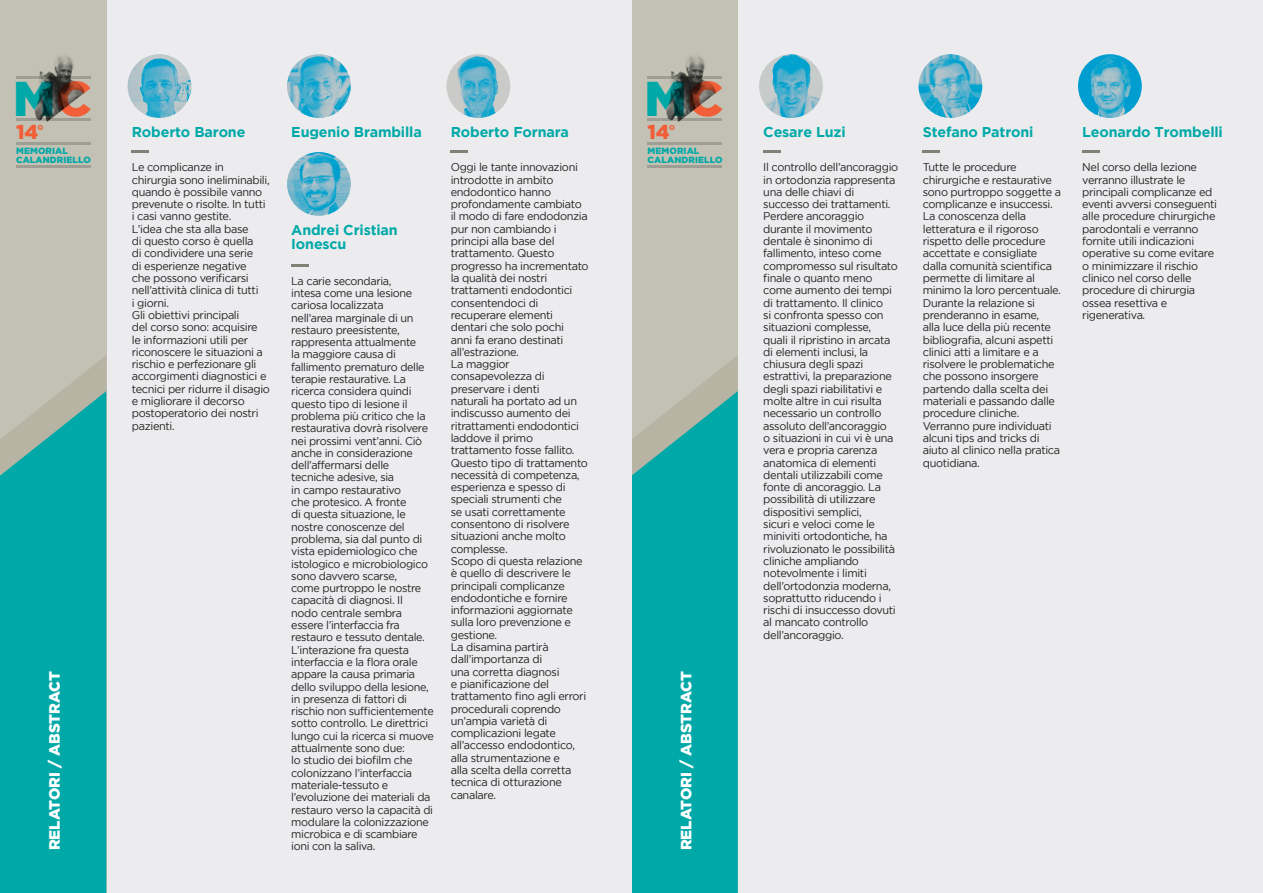
<style>
.page{position:relative;width:1263px;height:893px;background:#fff}
.page>*{position:absolute;margin:0;border:0;box-sizing:border-box;transform-origin:0 0}
.t1{font:900 48.9px "Gotham";color:#00a9a8}
.t2{font:900 20.1px "Gotham";color:#f15e37}
.t3{font:900 15px "Gotham";color:#fff}
.t4{font:700 14.25px "Gotham";letter-spacing:-.01em;color:#00a9a8}
.t5{font:11.25px/12.3px "Gotham";letter-spacing:-.03em;color:#231f20}
.t6{font:11.25px/12.3px "Gotham";letter-spacing:-.03em;color:#231f20;scale:.96 1}
.t7{font:900 9px "Gotham";letter-spacing:.01em;color:#00a9a8}
.s1{color:#f15e37}
</style>
<div class="page">
<div style="left:631px;top:0;width:632px;height:893px;background:#ececee"></div>
<div style="left:610px;top:0;width:128px;height:893px;background:#c2c1b3"></div>
<svg style="left:631px;top:355px;width:107px;height:36px"></svg>
<img style="left:647px;top:56px;width:74px;height:66px">
<hr style="left:648px;top:119px;width:74px;height:2px;background:#d1d2d4">
<hr style="left:648px;top:142px;width:74px;height:2px;background:#d1d2d4">
<hr style="left:648px;top:166px;width:74px;height:2px;background:#d1d2d4">
<hr style="left:648px;top:76px;width:74px;height:2px;background:#d1d2d4">
<svg style="left:631px;top:391px;width:107px;height:502px;background:#12aaa8"></svg>
<div style="left:0;top:0;width:631px;height:893px;background:#ececee"></div>
<img style="left:128px;top:54px;width:63px;height:64px">
<img style="left:759px;top:54px;width:64px;height:64px">
<img style="left:287px;top:54px;width:64px;height:64px">
<img style="left:918px;top:54px;width:64px;height:64px">
<img style="left:287px;top:152px;width:64px;height:64px">
<img style="left:446px;top:54px;width:64px;height:64px">
<img style="left:1078px;top:54px;width:64px;height:64px">
<div style="left:0;top:0;width:106px;height:893px;background:#c2c1b3"></div>
<svg style="left:62px;top:356px;width:44px;height:35px;fill:#b7b4a4"></svg>
<img style="left:16px;top:56px;width:74px;height:66px">
<hr style="left:16px;top:119px;width:74px;height:2px;background:#d1d2d4">
<hr style="left:16px;top:142px;width:74px;height:2px;background:#d1d2d4">
<hr style="left:16px;top:166px;width:74px;height:2px;background:#d1d2d4">
<hr style="left:16px;top:76px;width:74px;height:2px;background:#d1d2d4">
<svg style="left:0;top:391px;width:106px;height:502px;background:#0faaa8"></svg>
<hr style="left:132px;top:150px;width:17px;height:3px;background:#808074">
<hr style="left:763px;top:150px;width:17px;height:3px;background:#808074">
<hr style="left:923px;top:150px;width:17px;height:3px;background:#808074">
<hr style="left:291px;top:264px;width:17px;height:3px;background:#808074">
<hr style="left:451px;top:150px;width:17px;height:3px;background:#808074">
<hr style="left:1082px;top:150px;width:17px;height:3px;background:#808074">
<p class="t1" style="left:13px;top:70px;width:80px">M<span class="s1">C</span></p>
<p class="t2" style="left:16px;top:121px;width:29px">14<sup>°</sup></p>
<p class="t7" style="left:16px;top:145px;width:53px">MEMORIAL</p>
<p class="t7" style="left:16px;top:154px;width:76px">CALANDRIELLO</p>
<p class="t3" style="left:46px;top:850px;width:181px;rotate:-90deg">RELATORI / ABSTRACT</p>
<p class="t1" style="left:644px;top:70px;width:80px">M<span class="s1">C</span></p>
<p class="t2" style="left:648px;top:121px;width:29px">14<sup>°</sup></p>
<p class="t7" style="left:648px;top:145px;width:53px">MEMORIAL</p>
<p class="t7" style="left:648px;top:154px;width:76px">CALANDRIELLO</p>
<p class="t4" style="left:132px;top:124px;width:115px">Roberto Barone</p>
<p class="t4" style="left:451px;top:124px;width:120px">Roberto Fornara</p>
<p class="t4" style="left:763px;top:124px;width:84px">Cesare Luzi</p>
<p class="t4" style="left:1082px;top:124px;width:142px">Leonardo Trombelli</p>
<p class="t4" style="left:291px;top:124px;width:132px">Eugenio Brambilla</p>
<p class="t4" style="left:923px;top:124px;width:112px">Stefano Patroni</p>
<p class="t5" style="left:763px;top:161px;width:136px">Il controllo dell’ancoraggio in ortodonzia rappresenta una delle chiavi di successo dei trattamenti.<br>Perdere ancoraggio durante il movimento dentale è sinonimo di fallimento, inteso come compromesso sul risultato finale o quanto meno come aumento dei tempi di trattamento. Il clinico<br>si confronta spesso con situazioni complesse, quali il ripristino in arcata di elementi inclusi, la chiusura degli spazi estrattivi, la preparazione degli spazi riabilitativi e molte altre in cui risulta necessario un controllo assoluto dell’ancoraggio<br>o situazioni in cui vi è una vera e propria carenza anatomica di elementi dentali utilizzabili come fonte di ancoraggio. La possibilità di utilizzare dispositivi semplici,<br>sicuri e veloci come le miniviti ortodontiche, ha rivoluzionato le possibilità cliniche ampliando notevolmente i limiti dell’ortodonzia moderna, soprattutto riducendo i rischi di insuccesso dovuti al mancato controllo dell’ancoraggio.</p>
<p class="t5" style="left:923px;top:161px;width:140px">Tutte le procedure chirurgiche e restaurative sono purtroppo soggette a complicanze e insuccessi.<br>La conoscenza della letteratura e il rigoroso rispetto delle procedure accettate e consigliate dalla comunità scientifica permette di limitare al minimo la loro percentuale.</p>
<p class="t5" style="left:132px;top:161px;width:139px">Le complicanze in chirurgia sono ineliminabili, quando è possibile vanno prevenute o risolte. In tutti i casi vanno gestite.</p>
<p class="t5" style="left:132px;top:222px;width:128px">L’idea che sta alla base di questo corso è quella di condividere una serie di esperienze negative che possono verificarsi nell’attività clinica di tutti i giorni.</p>
<p class="t5" style="left:132px;top:309px;width:140px">Gli obiettivi principali<br>del corso sono: acquisire<br>le informazioni utili per riconoscere le situazioni a rischio e perfezionare gli accorgimenti diagnostici e tecnici per ridurre il disagio e migliorare il decorso postoperatorio dei nostri pazienti.</p>
<p class="t5" style="left:451px;top:161px;width:139px">Oggi le tante innovazioni introdotte in ambito endodontico hanno profondamente cambiato il modo di fare endodonzia pur non cambiando i principi alla base del trattamento. Questo progresso ha incrementato la qualità dei nostri trattamenti endodontici consentendoci di recuperare elementi dentari che solo pochi<br>anni fa erano destinati all’estrazione.</p>
<p class="t5" style="left:451px;top:358px;width:130px">La maggior consapevolezza di preservare i denti naturali ha portato ad un indiscusso aumento dei ritrattamenti endodontici laddove il primo trattamento fosse fallito.</p>
<p class="t5" style="left:451px;top:456px;width:139px">Questo tipo di trattamento necessità di competenza, esperienza e spesso di speciali strumenti che<br>se usati correttamente consentono di risolvere situazioni anche molto complesse.</p>
<p class="t5" style="left:451px;top:555px;width:133px">Scopo di questa relazione è quello di descrivere le principali complicanze endodontiche e fornire informazioni aggiornate sulla loro prevenzione e gestione.</p>
<p class="t5" style="left:451px;top:641px;width:137px">La disamina partirà dall’importanza di<br>una corretta diagnosi<br>e pianificazione del trattamento fino agli errori procedurali coprendo un’ampia varietà di complicazioni legate all’accesso endodontico, alla strumentazione e<br>alla scelta della corretta tecnica di otturazione canalare.</p>
<p class="t5" style="left:1082px;top:161px;width:136px">Nel corso della lezione verranno illustrate le principali complicanze ed eventi avversi conseguenti alle procedure chirurgiche parodontali e verranno fornite utili indicazioni operative su come evitare o minimizzare il rischio clinico nel corso delle procedure di chirurgia ossea resettiva e rigenerativa.</p>
<p class="t4" style="left:291px;top:221px;width:108px">Andrei Cristian</p>
<p class="t4" style="left:291px;top:236px;width:57px">Ionescu</p>
<p class="t6" style="left:291px;top:274px;width:150px">La carie secondaria,<br>intesa come una lesione cariosa localizzata<br>nell’area marginale di un restauro preesistente, rappresenta attualmente<br>la maggiore causa di fallimento prematuro delle terapie restaurative. La ricerca considera quindi questo tipo di lesione il problema più critico che la restaurativa dovrà risolvere nei prossimi vent’anni. Ciò anche in considerazione dell’affermarsi delle tecniche adesive, sia<br>in campo restaurativo<br>che protesico. A fronte<br>di questa situazione, le nostre conoscenze del problema, sia dal punto di vista epidemiologico che istologico e microbiologico sono davvero scarse,<br>come purtroppo le nostre capacità di diagnosi. Il<br>nodo centrale sembra essere l’interfaccia fra restauro e tessuto dentale.<br>L’interazione fra questa interfaccia e la flora orale appare la causa primaria dello sviluppo della lesione, in presenza di fattori di rischio non sufficientemente sotto controllo. Le direttrici lungo cui la ricerca si muove attualmente sono due:<br>lo studio dei biofilm che colonizzano l’interfaccia materiale-tessuto e l’evoluzione dei materiali da restauro verso la capacità di modulare la colonizzazione microbica e di scambiare ioni con la saliva.</p>
<p class="t5" style="left:923px;top:296px;width:134px">Durante la relazione si prenderanno in esame, alla luce della più recente bibliografia, alcuni aspetti clinici atti a limitare e a risolvere le problematiche che possono insorgere partendo dalla scelta dei materiali e passando dalle procedure cliniche.</p>
<p class="t5" style="left:923px;top:419px;width:139px">Verranno pure individuati alcuni tips and tricks di aiuto al clinico nella pratica quotidiana.</p>
<p class="t3" style="left:677px;top:850px;width:181px;rotate:-90deg">RELATORI / ABSTRACT</p>
</div>
